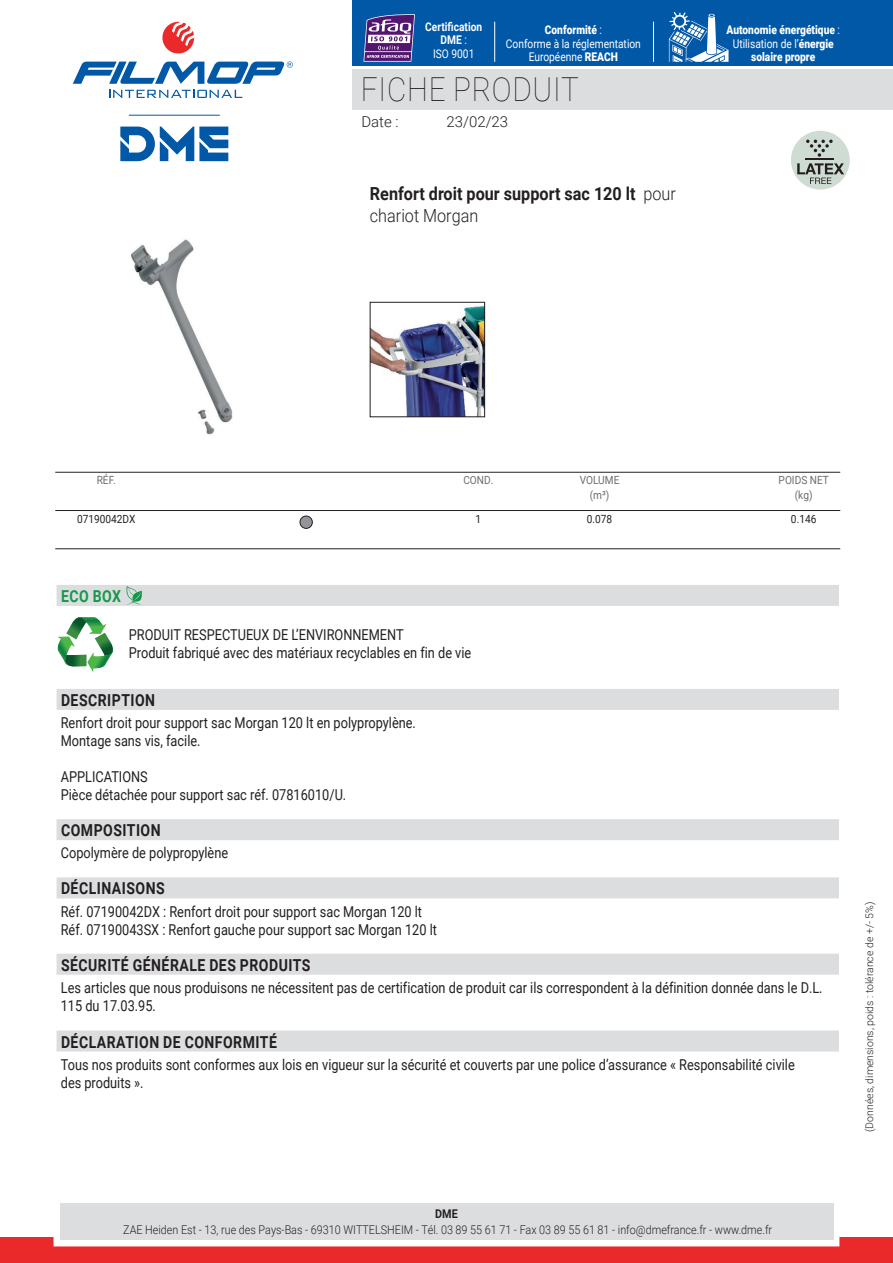
<style>
.page{position:relative;width:893px;height:1263px;background:#fff}
.page>*{position:absolute;margin:0;border:0;box-sizing:border-box;transform-origin:0 0}
.t1{font:100 33px "Roboto";letter-spacing:.025em;color:#231f20;scale:.9 1}
.t2{font:700 18px/21.6px "Roboto";color:#231f20;scale:.9 1}
.t3{font:700 16.5px "Roboto";letter-spacing:.035em;color:#231f20;scale:.85 1}
.t4{font:700 16.5px "Roboto";letter-spacing:.035em;color:#14984c;scale:.85 1}
.t5{font:15px/18px "Roboto";color:#231f20;scale:.85 1}
.t6{font:300 15px "Roboto";color:#231f20}
.t7{font:300 12px "Roboto";color:#231f20;scale:.9 1}
.t8{font:900 12px/13.5px "Roboto";color:#fff;text-align:center;scale:.85 1}
.t9{font:12px/13.5px "Roboto";color:#fff;text-align:center;scale:.85 1}
.t10{font:700 12px/13.5px "Roboto";color:#fff;text-align:center;scale:.85 1}
.t11{font:700 12px "Roboto";color:#231f20;scale:.9 1}
.t12{font:11.25px/15px "Roboto";color:#6c6d70;text-align:center;scale:.9 1}
.t13{font:11.25px "Roboto";color:#231f20;scale:.9 1}
.t14{font:300 10.5px "Roboto";color:#231f20}
.s1{font-weight:400}
.s2{font-weight:900}
.s3{font-weight:300}
</style>
<div class="page">
<div style="left:353px;top:69px;width:540px;height:40px;background:#dcdddf"></div>
<svg style="left:109px;top:90px;width:133px;height:8px"></svg>
<svg style="left:162px;top:22px;width:32px;height:32px"></svg>
<svg style="left:73px;top:61px;width:220px;height:23px"></svg>
<div style="left:353px;top:0;width:540px;height:66px;background:#0158a6"></div>
<div style="left:0;top:1237px;width:893px;height:26px;background:#e9292a"></div>
<div style="left:54px;top:1197px;width:785px;height:49px;border:12px solid #fff"></div>
<div style="left:60px;top:1203px;width:773px;height:37px;background:#dcdddf"></div>
<svg style="left:120px;top:126px;width:108px;height:35px"></svg>
<hr style="left:129px;top:115px;width:91px;height:1px;background:#0158a6">
<hr style="left:653px;top:22px;width:1px;height:40px;background:#fff">
<hr style="left:494px;top:22px;width:1px;height:40px;background:#fff">
<svg style="left:669px;top:12px;width:59px;height:50px"></svg>
<svg style="left:363px;top:14px;width:52px;height:48px"></svg>
<hr style="left:365px;top:51px;width:46px;height:1px;background:#fff">
<img style="left:131px;top:239px;width:102px;height:196px">
<img style="left:372px;top:306px;width:111px;height:109px">
<div style="left:370px;top:302px;width:115px;height:115px;border:1px solid #231f20"></div>
<div style="left:57px;top:585px;width:782px;height:21px;background:#dcdddf"></div>
<svg style="left:126px;top:586px;width:16px;height:19px"></svg>
<svg style="left:57px;top:617px;width:57px;height:55px"></svg>
<div style="left:57px;top:689px;width:782px;height:21px;background:#dcdddf"></div>
<div style="left:57px;top:819px;width:782px;height:21px;background:#dcdddf"></div>
<div style="left:57px;top:877px;width:782px;height:21px;background:#dcdddf"></div>
<div style="left:57px;top:954px;width:782px;height:21px;background:#dcdddf"></div>
<div style="left:57px;top:1030px;width:782px;height:21px;background:#dcdddf"></div>
<hr style="left:55px;top:472px;width:785px;height:1px;background:#231f20">
<hr style="left:55px;top:548px;width:785px;height:1px;background:#231f20">
<hr style="left:55px;top:510px;width:785px;height:1px;background:#231f20">
<div style="left:300px;top:516px;width:12px;height:12px;background:#939598;border-radius:50%"></div>
<div style="left:300px;top:516px;width:12px;height:12px;border:1px solid #231f20;border-radius:50%"></div>
<div style="left:791px;top:131px;width:59px;height:59px;background:#cedcd3;border-radius:50%"></div>
<svg style="left:797px;top:163px;width:47px;height:21px"></svg>
<hr style="left:805px;top:158px;width:28px;height:2px;background:#231f20">
<svg style="left:806px;top:140px;width:27px;height:17px"></svg>
<p class="t10" style="left:425px;top:19px;width:68px">Certification<br>DME <span class="s1">:<br>ISO 9001</span></p>
<p class="t8" style="left:727px;top:23px;width:135px">Autonomie énergétique <span class="s1">:<br>Utilisation de l’</span>énergie solaire propre</p>
<p class="t9" style="left:506px;top:23px;width:160px"><span class="s2">Conformité</span> :<br>Conforme à la réglementation<br>Européenne <span class="s2">REACH</span></p>
<h1 class="t1" style="left:361px;top:66px;width:244px">FICHE PRODUIT</h1>
<p class="t6" style="left:361px;top:111px;width:39px">Date :</p>
<p class="t6" style="left:446px;top:111px;width:63px">23/02/23</p>
<p class="t2" style="left:370px;top:182px;width:341px">Renfort droit pour support sac 120 lt <span class="s3">pour chariot Morgan</span></p>
<p class="t12" style="left:97px;top:473px;width:23px">RÉF.</p>
<p class="t13" style="left:77px;top:511px;width:67px">07190042DX</p>
<p class="t4" style="left:61px;top:584px;width:72px">ECO BOX</p>
<p class="t12" style="left:463px;top:473px;width:35px">COND.</p>
<p class="t13" style="left:476px;top:511px;width:8px">1</p>
<p class="t12" style="left:580px;top:473px;width:46px">VOLUME (m³)</p>
<p class="t13" style="left:587px;top:511px;width:30px">0.078</p>
<p class="t12" style="left:779px;top:473px;width:57px">POIDS NET (kg)</p>
<p class="t13" style="left:791px;top:511px;width:30px">0.146</p>
<p class="t5" style="left:129px;top:625px;width:404px">PRODUIT RESPECTUEUX DE L’ENVIRONNEMENT<br>Produit fabriqué avec des matériaux recyclables en fin de vie</p>
<p class="t3" style="left:61px;top:688px;width:112px">DESCRIPTION</p>
<p class="t5" style="left:61px;top:713px;width:419px">Renfort droit pour support sac Morgan 120 lt en polypropylène.<br>Montage sans vis, facile.</p>
<p class="t5" style="left:61px;top:767px;width:337px">APPLICATIONS<br>Pièce détachée pour support sac réf. 07816010/U.</p>
<p class="t3" style="left:61px;top:819px;width:119px">COMPOSITION</p>
<p class="t5" style="left:61px;top:843px;width:198px">Copolymère de polypropylène</p>
<p class="t3" style="left:61px;top:877px;width:123px">DÉCLINAISONS</p>
<p class="t5" style="left:61px;top:902px;width:444px">Réf. 07190042DX : Renfort droit pour support sac Morgan 120 lt<br>Réf. 07190043SX : Renfort gauche pour support sac Morgan 120 lt</p>
<p class="t3" style="left:61px;top:953px;width:295px">SÉCURITÉ GÉNÉRALE DES PRODUITS</p>
<p class="t5" style="left:61px;top:978px;width:898px">Les articles que nous produisons ne nécessitent pas de certification de produit car ils correspondent à la définition donnée dans le D.L.<br>115 du 17.03.95.</p>
<p class="t3" style="left:61px;top:1030px;width:256px">DÉCLARATION DE CONFORMITÉ</p>
<p class="t5" style="left:61px;top:1055px;width:865px">Tous nos produits sont conformes aux lois en vigueur sur la sécurité et couverts par une police d’assurance « Responsabilité civile des produits ».</p>
<p class="t11" style="left:435px;top:1205px;width:27px">DME</p>
<p class="t7" style="left:123px;top:1222px;width:722px">ZAE Heiden Est - 13, rue des Pays-Bas - 69310 WITTELSHEIM - Tél. 03 89 55 61 71 - Fax 03 89 55 61 81 - info@dmefrance.fr - www.dme.fr</p>
<p class="t14" style="left:862px;top:1132px;width:232px;rotate:-90deg">(Données, dimensions, poids : tolérance de +/- 5%)</p>
</div>
